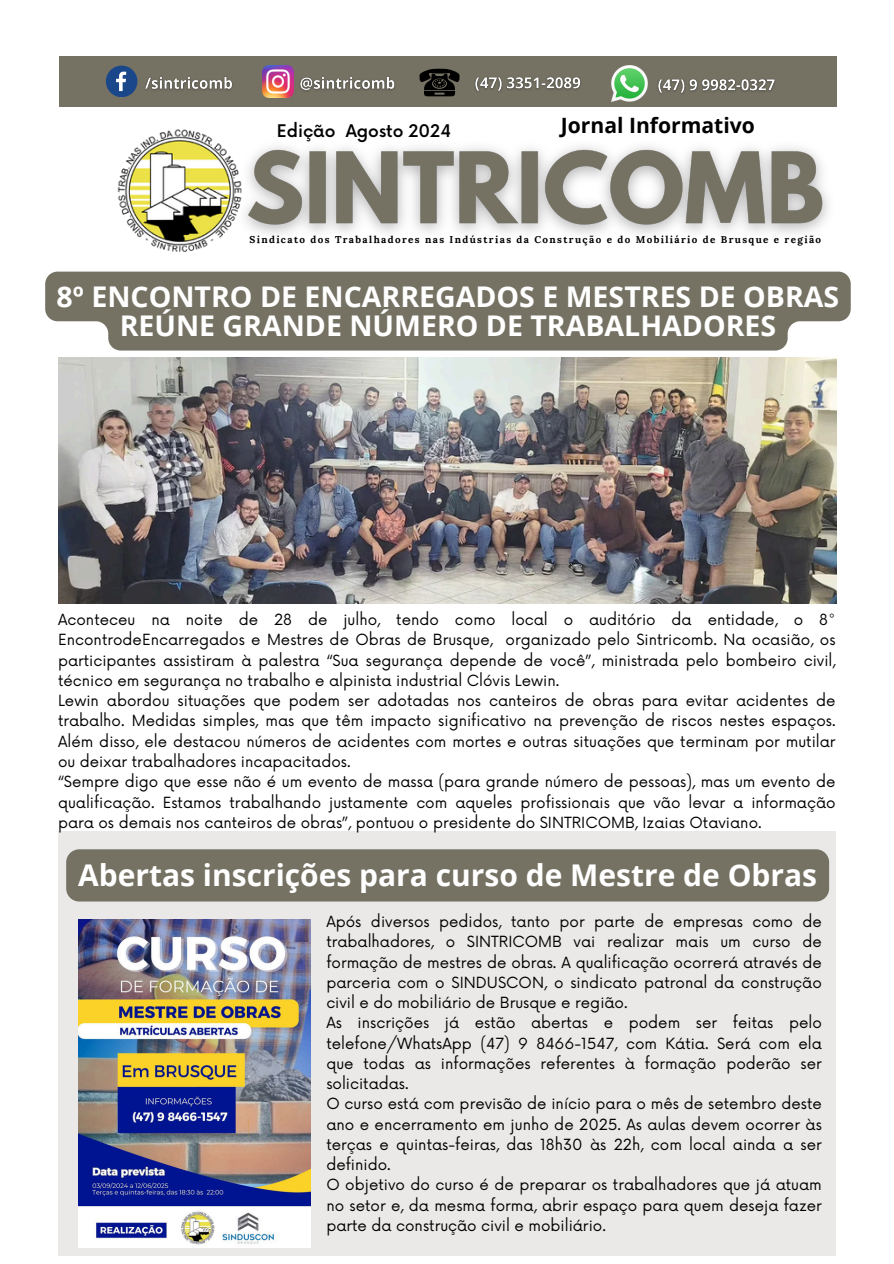
<style>
.page{position:relative;width:894px;height:1264px;background:#fff}
.page>*{position:absolute;margin:0;border:0;box-sizing:border-box;transform-origin:0 0}
.t1{font:700 30px "Open Sans";color:#fff}
.t2{font:700 28.5px/29.2px "Open Sans";color:#fff;text-align:center}
.t3{font:700 21.15px "Open Sans";color:#000}
.t4{font:500 16.95px "Now";color:#000}
.t5{font:15px/20.2px "Now";color:#000;text-align:justify}
.t6{font:700 9.9px "Lora";letter-spacing:.14em;color:#000}
</style>
<div class="page">
<div style="left:59px;top:56px;width:776px;height:51px;background:#757264"></div>
<img style="left:262px;top:66px;width:31px;height:31px">
<svg style="left:419px;top:69px;width:41px;height:27px"></svg>
<img style="left:611px;top:66px;width:36px;height:36px">
<img style="left:117px;top:129px;width:108px;height:123px">
<svg style="left:106px;top:65px;width:32px;height:32px"></svg>
<img style="left:58px;top:357px;width:777px;height:246px">
<div style="left:58px;top:830px;width:777px;height:425px;background:#eae9e7"></div>
<img style="left:79px;top:919px;width:231px;height:328px">
<img style="left:225px;top:146px;width:604px;height:89px">
<img style="left:145px;top:77px;width:88px;height:13px">
<img style="left:658px;top:79px;width:117px;height:14px">
<img style="left:300px;top:77px;width:95px;height:14px">
<img style="left:475px;top:77px;width:106px;height:15px">
<svg style="left:45px;top:271px;width:805px;height:79px;fill:#757264"></svg>
<div style="left:66px;top:849px;width:762px;height:52px;background:#757264;border-radius:13px"></div>
<h4 class="t4" style="left:277px;top:122px;width:176px">Edição Agosto 2024</h4>
<p class="t3" style="left:560px;top:111px;width:195px">Jornal Informativo</p>
<p class="t6" style="left:249px;top:232px;width:573px">Sindicato dos Trabalhadores nas Indústrias da Construção e do Mobiliário de Brusque e região</p>
<p class="t2" style="left:57px;top:281px;width:784px">8º ENCONTRO DE ENCARREGADOS E MESTRES DE OBRAS<br>REÚNE GRANDE NÚMERO DE TRABALHADORES</p>
<h5 class="t5" style="left:58px;top:610px;width:778px">Aconteceu na noite de 28 de julho, tendo como local o auditório da entidade, o 8° EncontrodeEncarregados e Mestres de Obras de Brusque, organizado pelo Sintricomb. Na ocasião, os participantes assistiram à palestra “Sua segurança depende de você”, ministrada pelo bombeiro civil, técnico em segurança no trabalho e alpinista industrial Clóvis Lewin.</h5>
<p class="t5" style="left:58px;top:691px;width:778px">Lewin abordou situações que podem ser adotadas nos canteiros de obras para evitar acidentes de trabalho. Medidas simples, mas que têm impacto significativo na prevenção de riscos nestes espaços.<br>Além disso, ele destacou números de acidentes com mortes e outras situações que terminam por mutilar ou deixar trabalhadores incapacitados.</p>
<p class="t5" style="left:58px;top:772px;width:778px">“Sempre digo que esse não é um evento de massa (para grande número de pessoas), mas um evento de qualificação. Estamos trabalhando justamente com aqueles profissionais que vão levar a informação para os demais nos canteiros de obras”, pontuou o presidente do SINTRICOMB, Izaias Otaviano.</p>
<p class="t1" style="left:78px;top:854px;width:740px">Abertas inscrições para curso de Mestre de Obras</p>
<h2 class="t5" style="left:326px;top:912px;width:497px">Após diversos pedidos, tanto por parte de empresas como de trabalhadores, o SINTRICOMB vai realizar mais um curso de formação de mestres de obras. A qualificação ocorrerá através de parceria com o SINDUSCON, o sindicato patronal da construção civil e do mobiliário de Brusque e região.</h2>
<p class="t5" style="left:326px;top:1013px;width:497px">As inscrições já estão abertas e podem ser feitas pelo telefone/WhatsApp (47) 9 8466-1547, com Kátia. Será com ela que todas as informações referentes à formação poderão ser solicitadas.</p>
<p class="t5" style="left:326px;top:1094px;width:497px">O curso está com previsão de início para o mês de setembro deste ano e encerramento em junho de 2025. As aulas devem ocorrer às terças e quintas-feiras, das 18h30 às 22h, com local ainda a ser definido.</p>
<p class="t5" style="left:326px;top:1175px;width:497px">O objetivo do curso é de preparar os trabalhadores que já atuam no setor e, da mesma forma, abrir espaço para quem deseja fazer parte da construção civil e mobiliário.</p>
</div>
